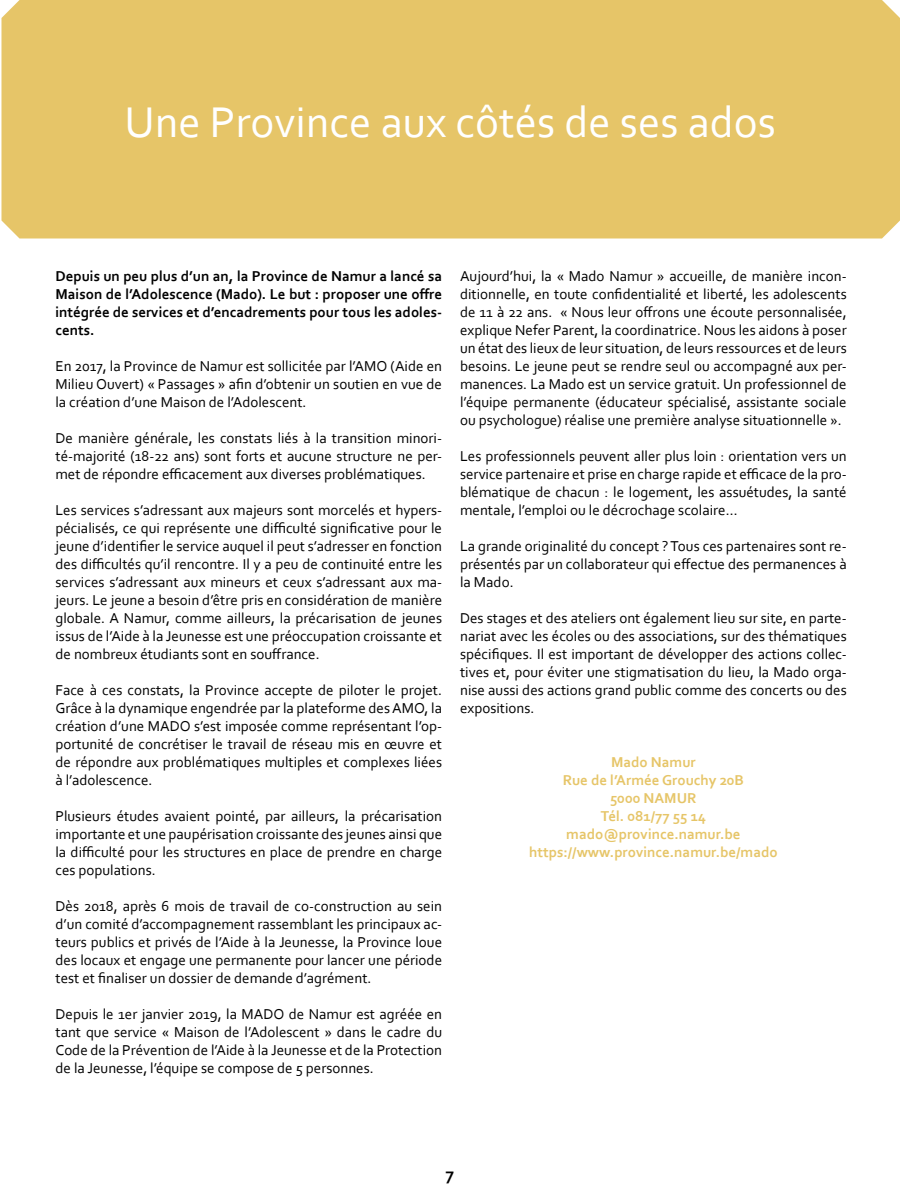
<style>
.page{position:relative;width:900px;height:1200px;background:#fff}
.page>*{position:absolute;margin:0;border:0;box-sizing:border-box;transform-origin:0 0}
.t1{font:45px "Corbel";color:#fff}
.t2{font:700 18px "Corbel";color:#000}
.t3{font:15px/18px "Corbel";color:#000;text-align:justify}
.t4{font:700 15px/18px "Corbel";color:#000;text-align:justify}
.t5{font:700 15px "Corbel";color:#e6c568}
</style>
<div class="page">
<div style="left:1px;top:0;width:899px;height:238px;background:#e6c568"></div>
<p class="t1" style="left:125px;top:94px;width:653px">Une Province aux côtés de ses ados</p>
<p class="t4" style="left:56px;top:267px;width:388px">Depuis un peu plus d’un an, la Province de Namur a lancé sa Maison de l’Adolescence (Mado). Le but : proposer une offre intégrée de services et d’encadrements pour tous les adoles&shy;cents.</p>
<p class="t3" style="left:56px;top:357px;width:388px">En 2017, la Province de Namur est sollicitée par l’AMO (Aide en Milieu Ouvert) « Passages » afin d’obtenir un soutien en vue de la création d’une Maison de l’Adolescent.</p>
<p class="t3" style="left:56px;top:429px;width:388px">De manière générale, les constats liés à la transition minori&shy;té-majorité (18-22 ans) sont forts et aucune structure ne per&shy;met de répondre efficacement aux diverses problématiques.</p>
<p class="t3" style="left:56px;top:501px;width:388px">Les services s’adressant aux majeurs sont morcelés et hypers&shy;pécialisés, ce qui représente une difficulté significative pour le jeune d’identifier le service auquel il peut s’adresser en fonction des difficultés qu’il rencontre. Il y a peu de continuité entre les services s’adressant aux mineurs et ceux s’adressant aux ma&shy;jeurs. Le jeune a besoin d’être pris en considération de manière globale. A Namur, comme ailleurs, la précarisation de jeunes issus de l’Aide à la Jeunesse est une préoccupation croissante et de nombreux étudiants sont en souffrance.</p>
<p class="t3" style="left:56px;top:681px;width:388px">Face à ces constats, la Province accepte de piloter le projet.<br>Grâce à la dynamique engendrée par la plateforme des AMO, la création d’une MADO s’est imposée comme représentant l’op&shy;portunité de concrétiser le travail de réseau mis en œuvre et de répondre aux problématiques multiples et complexes liées à l’adolescence.</p>
<p class="t3" style="left:56px;top:807px;width:388px">Plusieurs études avaient pointé, par ailleurs, la précarisation importante et une paupérisation croissante des jeunes ainsi que la difficulté pour les structures en place de prendre en charge ces populations.</p>
<p class="t3" style="left:56px;top:897px;width:388px">Dès 2018, après 6 mois de travail de co-construction au sein d’un comité d’accompagnement rassemblant les principaux ac&shy;teurs publics et privés de l’Aide à la Jeunesse, la Province loue des locaux et engage une permanente pour lancer une période test et finaliser un dossier de demande d’agrément.</p>
<p class="t3" style="left:56px;top:1005px;width:388px">Depuis le 1er janvier 2019, la MADO de Namur est agréée en tant que service « Maison de l’Adolescent » dans le cadre du Code de la Prévention de l’Aide à la Jeunesse et de la Protection de la Jeunesse, l’équipe se compose de 5 personnes.</p>
<p class="t3" style="left:460px;top:267px;width:388px">Aujourd’hui, la « Mado Namur » accueille, de manière incon&shy;ditionnelle, en toute confidentialité et liberté, les adolescents de 11 à 22 ans. « Nous leur offrons une écoute personnalisée, explique Nefer Parent, la coordinatrice. Nous les aidons à poser un état des lieux de leur situation, de leurs ressources et de leurs besoins. Le jeune peut se rendre seul ou accompagné aux per&shy;manences. La Mado est un service gratuit. Un professionnel de l’équipe permanente (éducateur spécialisé, assistante sociale ou psychologue) réalise une première analyse situationnelle ».</p>
<p class="t3" style="left:460px;top:447px;width:388px">Les professionnels peuvent aller plus loin : orientation vers un service partenaire et prise en charge rapide et efficace de la pro&shy;blématique de chacun : le logement, les assuétudes, la santé mentale, l’emploi ou le décrochage scolaire…</p>
<p class="t3" style="left:460px;top:537px;width:388px">La grande originalité du concept ? Tous ces partenaires sont re&shy;présentés par un collaborateur qui effectue des permanences à la Mado.</p>
<p class="t3" style="left:460px;top:609px;width:388px">Des stages et des ateliers ont également lieu sur site, en parte&shy;nariat avec les écoles ou des associations, sur des thématiques spécifiques. Il est important de développer des actions collec&shy;tives et, pour éviter une stigmatisation du lieu, la Mado orga&shy;nise aussi des actions grand public comme des concerts ou des expositions.</p>
<p class="t5" style="left:611px;top:753px;width:86px">Mado Namur</p>
<p class="t5" style="left:563px;top:771px;width:183px">Rue de l’Armée Grouchy 20B</p>
<p class="t5" style="left:610px;top:789px;width:88px">5000 NAMUR</p>
<p class="t5" style="left:601px;top:807px;width:107px">Tél. 081/77 55 14</p>
<p class="t5" style="left:566px;top:825px;width:176px">mado@province.namur.be</p>
<p class="t5" style="left:529px;top:843px;width:250px">https://www.province.namur.be/mado</p>
<p class="t2" style="left:446px;top:1163px;width:10px">7</p>
</div>
